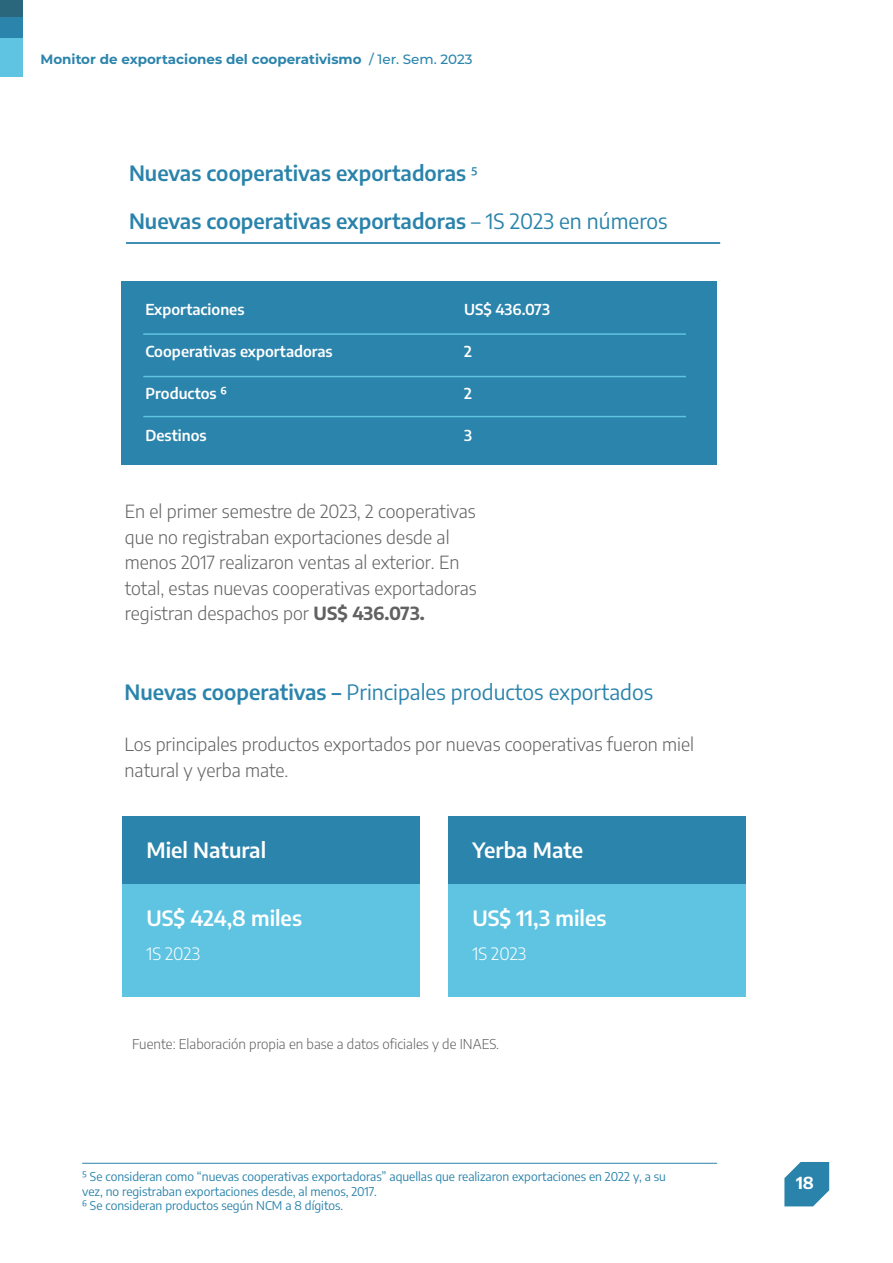
<style>
.page{position:relative;width:893px;height:1263px;background:#fff}
.page>*{position:absolute;margin:0;border:0;box-sizing:border-box;transform-origin:0 0}
.t1{font:600 21px "Encode Sans";color:#2a83ab}
.t2{font:21px "Encode Sans";color:#2b84ac}
.t3{font:600 21px "Encode Sans";color:#fff}
.t4{font:300 18px/25.5px "Encode Sans";color:#616161}
.t5{font:300 16.95px "Encode Sans";letter-spacing:-.005em;color:#fff}
.t6{font:700 16.5px "Encode Sans";color:#fff}
.t7{font:600 15px "Encode Sans";color:#fff}
.t8{font:300 13.5px "Encode Sans";color:#616161}
.t9{font:700 13.5px "Montserrat";color:#2b84ac}
.t10{font:12px/14.4px "Encode Sans";color:#2a83ab}
.s1{font-weight:500}
.s2{font-family:"Myriad Pro";font-weight:400}
.s3{font-weight:400}
.s4{font-weight:700}
.s5{font-weight:600}
</style>
<div class="page">
<hr style="left:126px;top:242px;width:594px;height:2px;background:#2a83ab">
<svg style="left:784px;top:1162px;width:45px;height:44px;background:#4793b6"></svg>
<div style="left:121px;top:281px;width:596px;height:183px;background:#2b84ac"></div>
<hr style="left:143px;top:333px;width:543px;height:2px;background:#5ec4e2">
<hr style="left:143px;top:376px;width:543px;height:1px;background:#5ec4e2">
<hr style="left:143px;top:416px;width:543px;height:1px;background:#5ec4e2">
<hr style="left:82px;top:1163px;width:635px;height:1px;background:#2a83ab">
<div style="left:122px;top:816px;width:298px;height:69px;background:#2b84ac"></div>
<div style="left:122px;top:885px;width:298px;height:112px;background:#5ec4e2"></div>
<div style="left:448px;top:816px;width:298px;height:69px;background:#2b84ac"></div>
<div style="left:448px;top:885px;width:298px;height:112px;background:#5ec4e2"></div>
<div style="left:0;top:0;width:22px;height:18px;background:#2a677d"></div>
<div style="left:0;top:18px;width:22px;height:21px;background:#2b84ac"></div>
<div style="left:0;top:39px;width:22px;height:38px;background:#5ec4e2"></div>
<p class="t9" style="left:41px;top:49px;width:434px">Monitor de exportaciones del cooperativismo <span class="s1">/ 1er. Sem. 2023</span></p>
<p class="t1" style="left:129px;top:158px;width:350px">Nuevas cooperativas exportadoras <span class="s2">5</span></p>
<p class="t1" style="left:129px;top:206px;width:540px">Nuevas cooperativas exportadoras <span class="s3">– 1S 2023 en números</span></p>
<p class="t7" style="left:146px;top:299px;width:100px">Exportaciones</p>
<p class="t7" style="left:146px;top:341px;width:189px">Cooperativas exportadoras</p>
<p class="t7" style="left:146px;top:383px;width:83px">Productos ⁶</p>
<p class="t7" style="left:146px;top:425px;width:63px">Destinos</p>
<p class="t7" style="left:464px;top:299px;width:87px">US$ 436.073</p>
<p class="t7" style="left:464px;top:341px;width:9px">2</p>
<p class="t7" style="left:464px;top:383px;width:9px">2</p>
<p class="t7" style="left:464px;top:425px;width:9px">3</p>
<p class="t4" style="left:125px;top:498px;width:353px">En el primer semestre de 2023, 2 cooperativas que no registraban exportaciones desde al menos 2017 realizaron ventas al exterior. En total, estas nuevas cooperativas exportadoras registran despachos por <span class="s4">US$ 436.073.</span></p>
<p class="t2" style="left:125px;top:678px;width:530px"><span class="s5">Nuevas cooperativas –</span> Principales productos exportados</p>
<p class="t4" style="left:125px;top:731px;width:571px">Los principales productos exportados por nuevas cooperativas fueron miel natural y yerba mate.</p>
<p class="t3" style="left:146px;top:836px;width:121px">Miel Natural</p>
<p class="t3" style="left:146px;top:904px;width:157px">US$ 424,8 miles</p>
<p class="t5" style="left:146px;top:942px;width:55px">1S 2023</p>
<p class="t3" style="left:472px;top:836px;width:112px">Yerba Mate</p>
<p class="t3" style="left:472px;top:904px;width:135px">US$ 11,3 miles</p>
<p class="t5" style="left:472px;top:942px;width:55px">1S 2023</p>
<p class="t8" style="left:132px;top:1034px;width:368px">Fuente: Elaboración propia en base a datos oficiales y de INAES.</p>
<p class="t10" style="left:82px;top:1169px;width:585px">⁵ Se consideran como “nuevas cooperativas exportadoras” aquellas que realizaron exportaciones en 2022 y, a su vez, no registraban exportaciones desde, al menos, 2017.<br>⁶ Se consideran productos según NCM a 8 dígitos.</p>
<p class="t6" style="left:796px;top:1172px;width:19px">18</p>
</div>
